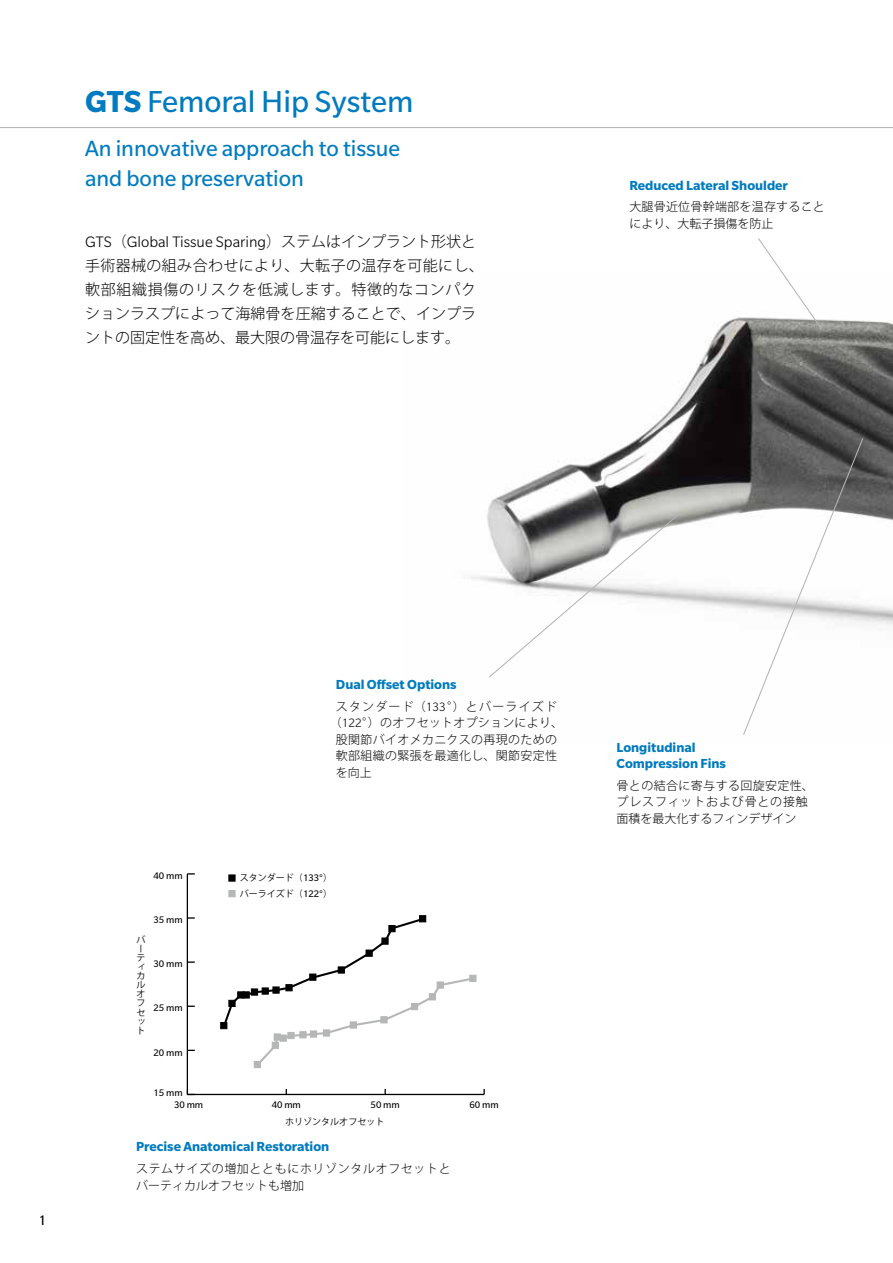
<style>
.page{position:relative;width:893px;height:1263px;background:#fff}
.page>*{position:absolute;margin:0;border:0;box-sizing:border-box;transform-origin:0 0}
.t1{font:33px "Slate Pro";color:#007bbf}
.t2{font:24px/30px "Slate Pro";color:#007bbf}
.t3{font:300 16.5px "Slate Pro";color:#000}
.t4{font:300 15px/24px "Koz Go Pro";letter-spacing:.015em;color:#000}
.t5{font:15px "Slate Pro";color:#000}
.t6{font:700 14.25px/16.5px "Slate Pro";color:#007bbf}
.t7{font:300 12px/16.5px "Koz Go Pro";letter-spacing:.025em;color:#000}
.t8{font:300 12px/16.5px "Koz Go Pro";letter-spacing:.05em;color:#000}
.t9{font:300 12px "Koz Go Pro";letter-spacing:.1em;color:#000}
.t10{font:10.35px "Slate Pro";color:#000}
.t11{font:9px/15.6px "Koz Go Pro Regular 90 msp RKSJ H";color:#000}
.t12{font:9px/9px "Koz Go Pro Regular 90 msp RKSJ V";color:#000}
.s1{font-weight:700}
.s2{font-family:"Koz Go Pro";font-size:15px}
.s3{font-family:"Slate Pro";font-size:13.2px}
.s4{font-family:"Slate Pro";font-size:10.35px}
</style>
<div class="page">
<img style="left:471px;top:317px;width:422px;height:308px">
<hr style="left:187px;top:1094px;width:297px;height:1px;background:#000">
<hr style="left:187px;top:874px;width:1px;height:220px;background:#000">
<svg style="left:188px;top:1005px;width:7px;height:2px"></svg>
<svg style="left:188px;top:961px;width:7px;height:2px"></svg>
<svg style="left:188px;top:917px;width:7px;height:2px"></svg>
<div style="left:469px;top:975px;width:7px;height:7px;background:#b5b6b6"></div>
<div style="left:220px;top:1022px;width:7px;height:7px;background:#272727"></div>
<svg style="left:221px;top:916px;width:254px;height:152px"></svg>
<div style="left:389px;top:925px;width:6px;height:7px;background:#000"></div>
<div style="left:419px;top:915px;width:7px;height:7px;background:#000;border:1px solid #000"></div>
<svg style="left:229px;top:875px;width:6px;height:6px"></svg>
<div style="left:229px;top:890px;width:6px;height:7px;background:#b5b6b6"></div>
<svg style="left:757px;top:238px;width:66px;height:92px"></svg>
<hr style="left:0;top:127px;width:893px;height:1px;background:#b5b6b6">
<svg style="left:488px;top:513px;width:191px;height:165px"></svg>
<svg style="left:742px;top:437px;width:122px;height:298px"></svg>
<h1 class="t1" style="left:85px;top:84px;width:330px"><span class="s1">GTS</span> Femoral Hip System</h1>
<h2 class="t2" style="left:85px;top:133px;width:317px">An innovative approach to tissue and bone preservation</h2>
<h3 class="t3" style="left:85px;top:233px;width:393px">GTS<span class="s2">（</span>Global Tissue Sparing<span class="s2">）ステムはインプラント形状と</span></h3>
<p class="t4" style="left:85px;top:254px;width:400px">手術器械の組み合わせにより、大転子の温存を可能にし、軟部組織損傷のリスクを低減します。特徴的なコンパクションラスプによって海綿骨を圧縮することで、インプラントの固定性を高め、最大限の骨温存を可能にします。</p>
<p class="t6" style="left:629px;top:177px;width:160px">Reduced Lateral Shoulder</p>
<p class="t7" style="left:629px;top:199px;width:197px">大腿骨近位骨幹端部を温存することにより、大転子損傷を防止</p>
<p class="t5" style="left:39px;top:1212px;width:9px">1</p>
<p class="t6" style="left:336px;top:676px;width:122px">Dual Offset Options</p>
<p class="t9" style="left:336px;top:699px;width:223px">スタンダード（<span class="s3">133</span>°）とバーライズド</p>
<p class="t7" style="left:330px;top:715px;width:235px">（<span class="s3">122</span>°）のオフセットオプションにより、</p>
<p class="t7" style="left:336px;top:731px;width:223px">股関節バイオメカニクスの再現のための</p>
<p class="t7" style="left:336px;top:748px;width:223px">軟部組織の緊張を最適化し、関節安定性</p>
<p class="t7" style="left:336px;top:764px;width:37px">を向上</p>
<p class="t12" style="left:136px;top:935px;width:10px">バーティカルオフセット</p>
<p class="t10" style="left:154px;top:870px;width:31px">40 mm</p>
<p class="t11" style="left:240px;top:870px;width:94px">スタンダード（<span class="s4">133°</span>）バーライズド（<span class="s4">122°</span>）</p>
<p class="t10" style="left:154px;top:914px;width:31px">35 mm</p>
<p class="t10" style="left:154px;top:958px;width:31px">30 mm</p>
<p class="t10" style="left:154px;top:1003px;width:31px">25 mm</p>
<p class="t10" style="left:154px;top:1047px;width:31px">20 mm</p>
<p class="t10" style="left:154px;top:1087px;width:31px">15 mm</p>
<p class="t10" style="left:174px;top:1099px;width:31px">30 mm</p>
<p class="t10" style="left:272px;top:1099px;width:31px">40 mm</p>
<p class="t10" style="left:371px;top:1099px;width:31px">50 mm</p>
<p class="t10" style="left:470px;top:1099px;width:31px">60 mm</p>
<p class="t11" style="left:285px;top:1114px;width:101px">ホリゾンタルオフセット</p>
<p class="t6" style="left:136px;top:1138px;width:195px">Precise Anatomical Restoration</p>
<p class="t8" style="left:136px;top:1160px;width:316px">ステムサイズの増加とともにホリゾンタルオフセットとバーティカルオフセットも増加</p>
<p class="t6" style="left:617px;top:738px;width:111px">Longitudinal<br>Compression Fins</p>
<p class="t7" style="left:617px;top:777px;width:199px">骨との結合に寄与する回旋安定性、プレスフィットおよび骨との接触面積を最大化するフィンデザイン</p>
</div>
